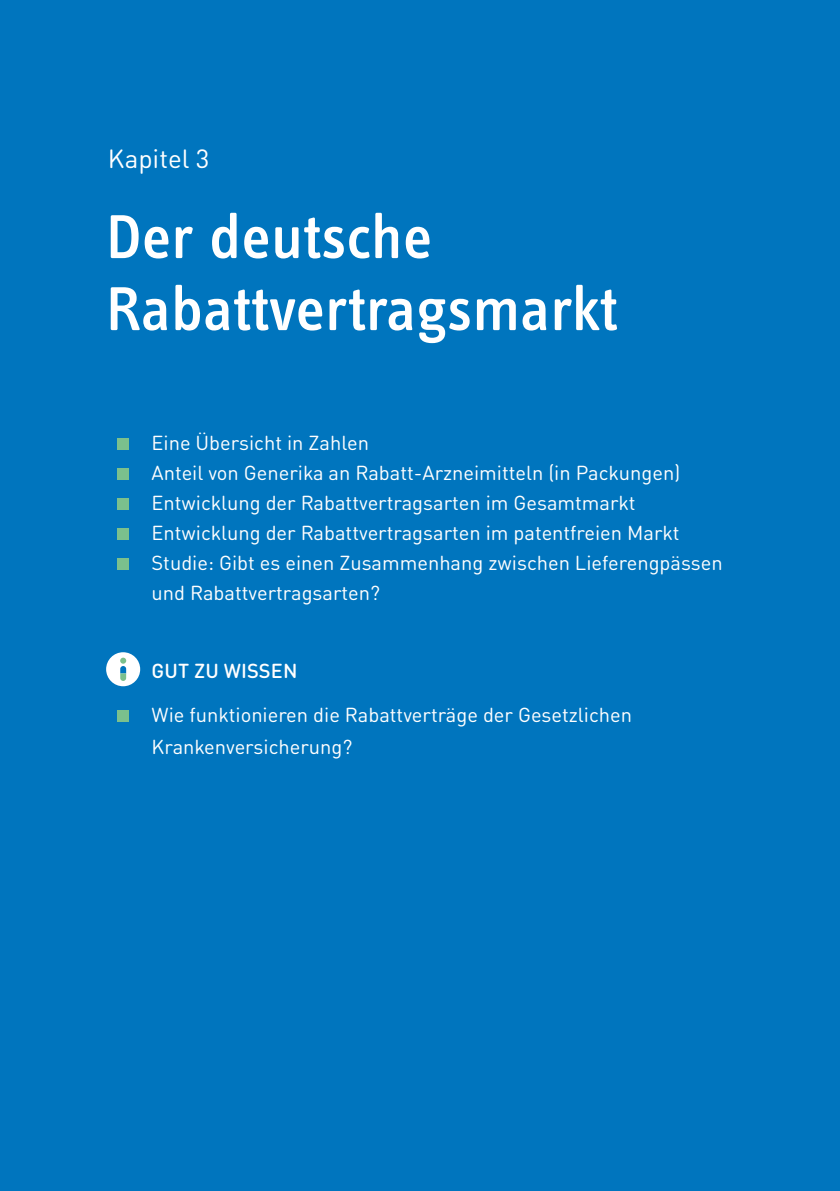
<style>
.page{position:relative;width:840px;height:1191px;background:#fff}
.page>*{position:absolute;margin:0;border:0;box-sizing:border-box;transform-origin:0 0}
.t1{font:500 64px/72px "Info Text";color:#fff}
.t2{font:26px "DIN Round OT";color:#fff}
.t3{font:20px/30px "DIN Round OT";color:#fff}
.t4{font:500 20px "DIN Round OT";letter-spacing:.005em;color:#fff}
</style>
<div class="page">
<div style="left:0;top:0;width:839px;height:1191px;background:#0075be"></div>
<div style="left:117px;top:438px;width:12px;height:11px;background:#7bc08d"></div>
<div style="left:117px;top:468px;width:12px;height:11px;background:#7bc08d"></div>
<div style="left:117px;top:498px;width:12px;height:11px;background:#7bc08d"></div>
<div style="left:117px;top:528px;width:12px;height:11px;background:#7bc08d"></div>
<div style="left:117px;top:558px;width:12px;height:11px;background:#7bc08d"></div>
<div style="left:107px;top:653px;width:32px;height:32px;background:#fff;border-radius:50%"></div>
<div style="left:106px;top:652px;width:34px;height:34px;border:2px solid #fff;border-radius:50%"></div>
<svg style="left:120px;top:657px;width:6px;height:24px"></svg>
<div style="left:117px;top:710px;width:12px;height:11px;background:#7bc08d"></div>
<h2 class="t2" style="left:108px;top:143px;width:103px">Kapitel 3</h2>
<h1 class="t1" style="left:106px;top:201px;width:513px">Der deutsche<br>Rabattvertragsmarkt</h1>
<p class="t3" style="left:151px;top:428px;width:572px">Eine Übersicht in Zahlen<br>Anteil von Generika an Rabatt-Arzneimitteln (in Packungen)<br>Entwicklung der Rabattvertragsarten im Gesamtmarkt Entwicklung der Rabattvertragsarten im patentfreien Markt Studie: Gibt es einen Zusammenhang zwischen Lieferengpässen und Rabattvertragsarten?</p>
<p class="t4" style="left:151px;top:658px;width:147px">GUT ZU WISSEN</p>
<p class="t3" style="left:151px;top:699px;width:481px;line-height:32px">Wie funktionieren die Rabattverträge der Gesetzlichen<br>Krankenversicherung?</p>
</div>
